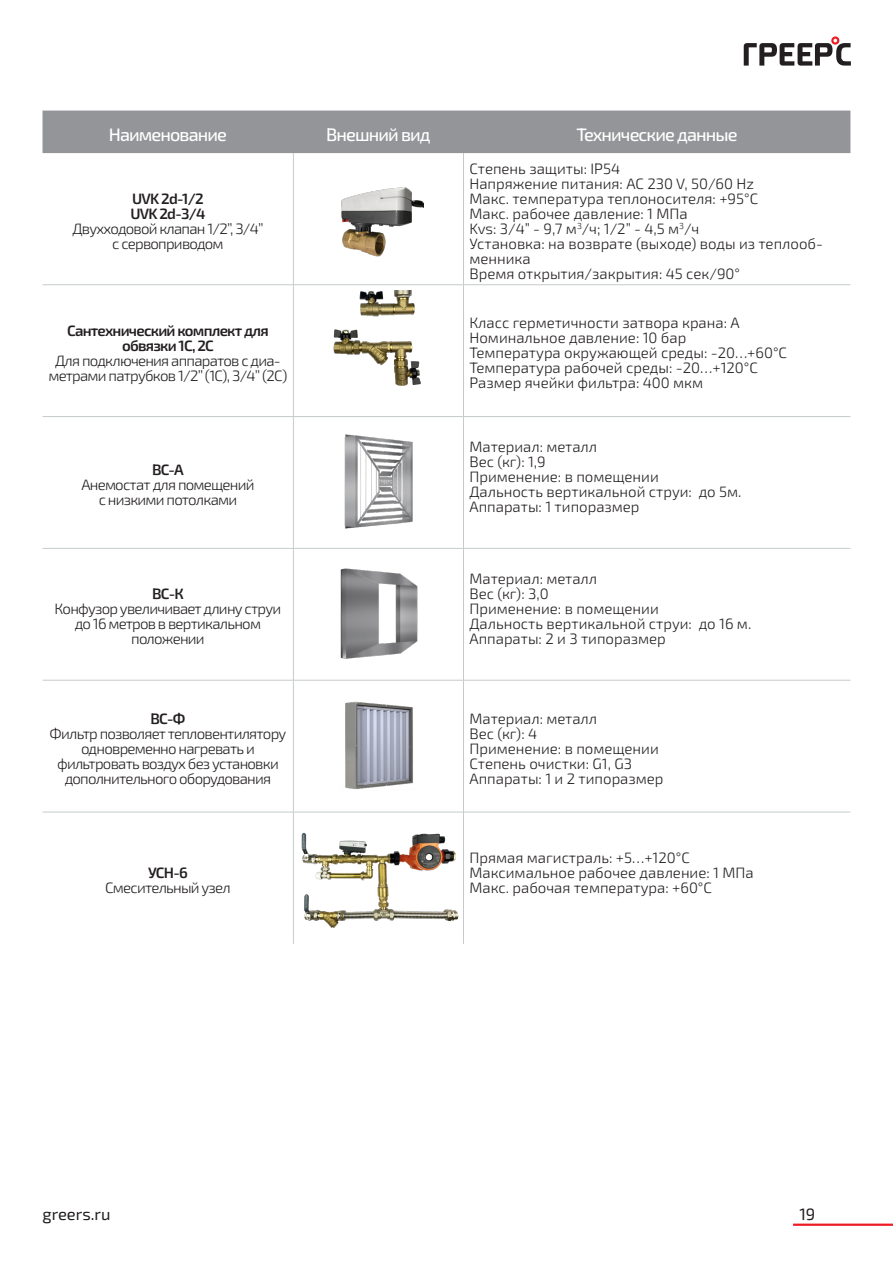
<style>
.page{position:relative;width:893px;height:1263px;background:#fff}
.page>*{position:absolute;margin:0;border:0;box-sizing:border-box;transform-origin:0 0}
.t1{font:500 18px "Exo 2";letter-spacing:-.05em;color:#fff}
.t2{font:16.5px "Exo 2";color:#231f20}
.t3{font:300 15px/15px "Exo 2";color:#231f20}
.t4{font:300 15px/15px "Exo 2";letter-spacing:-.05em;color:#231f20;text-align:center}
.s1{font-weight:600}
</style>
<div class="page">
<svg style="left:744px;top:36px;width:107px;height:30px"></svg>
<div style="left:43px;top:111px;width:807px;height:42px;background:#939598"></div>
<hr style="left:293px;top:153px;width:1px;height:132px;background:#c5cbcb">
<hr style="left:463px;top:153px;width:1px;height:132px;background:#c5cbcb">
<hr style="left:293px;top:285px;width:1px;height:131px;background:#c5cbcb">
<hr style="left:43px;top:416px;width:250px;height:1px;background:#c5cbcb">
<hr style="left:293px;top:416px;width:170px;height:1px;background:#c5cbcb">
<hr style="left:293px;top:417px;width:1px;height:131px;background:#c5cbcb">
<hr style="left:43px;top:548px;width:250px;height:1px;background:#c5cbcb">
<hr style="left:293px;top:548px;width:170px;height:1px;background:#c5cbcb">
<hr style="left:293px;top:549px;width:1px;height:131px;background:#c5cbcb">
<hr style="left:43px;top:680px;width:250px;height:1px;background:#c5cbcb">
<hr style="left:293px;top:680px;width:170px;height:1px;background:#c5cbcb">
<hr style="left:293px;top:680px;width:1px;height:132px;background:#c5cbcb">
<hr style="left:43px;top:812px;width:250px;height:1px;background:#c5cbcb">
<hr style="left:293px;top:812px;width:171px;height:1px;background:#c5cbcb">
<hr style="left:293px;top:812px;width:1px;height:132px;background:#c5cbcb">
<hr style="left:463px;top:812px;width:1px;height:132px;background:#c5cbcb">
<hr style="left:463px;top:285px;width:1px;height:131px;background:#c5cbcb">
<hr style="left:463px;top:416px;width:387px;height:1px;background:#c5cbcb">
<hr style="left:463px;top:417px;width:1px;height:131px;background:#c5cbcb">
<hr style="left:463px;top:548px;width:387px;height:1px;background:#c5cbcb">
<hr style="left:463px;top:549px;width:1px;height:131px;background:#c5cbcb">
<hr style="left:463px;top:680px;width:387px;height:1px;background:#c5cbcb">
<hr style="left:463px;top:680px;width:1px;height:132px;background:#c5cbcb">
<hr style="left:463px;top:812px;width:387px;height:1px;background:#c5cbcb">
<hr style="left:43px;top:284px;width:250px;height:1px;background:#c5cbcb">
<hr style="left:293px;top:284px;width:170px;height:1px;background:#c5cbcb">
<hr style="left:463px;top:284px;width:387px;height:1px;background:#c5cbcb">
<img style="left:333px;top:291px;width:88px;height:95px">
<img style="left:344px;top:434px;width:69px;height:95px">
<img style="left:340px;top:568px;width:78px;height:91px">
<img style="left:345px;top:701px;width:68px;height:89px">
<img style="left:301px;top:833px;width:158px;height:95px">
<img style="left:341px;top:187px;width:82px;height:70px">
<hr style="left:793px;top:1223px;width:100px;height:3px;background:#ee1c25">
<p class="t1" style="left:109px;top:122px;width:120px">Наименование</p>
<p class="t1" style="left:326px;top:122px;width:106px">Внешний вид</p>
<p class="t1" style="left:576px;top:122px;width:163px">Технические данные</p>
<p class="t4" style="left:72px;top:190px;width:193px"><span class="s1">UVK 2d-1/2<br>UVK 2d-3/4<br></span>Двухходовой клапан 1/2’’, 3/4’’</p>
<p class="t4" style="left:112px;top:235px;width:113px">с сервоприводом</p>
<p class="t4" style="left:49px;top:322px;width:240px"><span class="s1">Сантехнический комплект для обвязки 1С, 2С<br></span>Для подключения аппаратов с диа&shy;метрами патрубков 1/2’’ (1С), 3/4’’ (2С)</p>
<p class="t4" style="left:81px;top:462px;width:175px"><span class="s1">ВС-А<br></span>Анемостат для помещений</p>
<p class="t4" style="left:99px;top:492px;width:140px">с низкими потолками</p>
<p class="t4" style="left:55px;top:586px;width:228px"><span class="s1">ВС-К<br></span>Конфузор увеличивает длину струи до 16 метров в вертикальном</p>
<p class="t4" style="left:131px;top:631px;width:75px">положении</p>
<p class="t4" style="left:50px;top:710px;width:238px"><span class="s1">ВС-Ф<br></span>Фильтр позволяет тепловентилятору одновременно нагревать и</p>
<p class="t4" style="left:57px;top:755px;width:223px">фильтровать воздух без установки</p>
<p class="t4" style="left:65px;top:770px;width:208px">дополнительного оборудования</p>
<p class="t4" style="left:105px;top:865px;width:127px"><span class="s1">УСН-6<br></span>Смесительный узел</p>
<p class="t3" style="left:469px;top:160px;width:152px">Степень защиты: IP54</p>
<p class="t3" style="left:469px;top:175px;width:286px">Напряжение питания: АС 230 V, 50/60 Hz</p>
<p class="t3" style="left:469px;top:190px;width:290px">Макс. температура теплоносителя: +95°C</p>
<p class="t3" style="left:469px;top:205px;width:220px">Макс. рабочее давление: 1 MПa</p>
<p class="t3" style="left:469px;top:220px;width:231px">Kvs: 3/4” - 9,7 м<sup>3</sup>/ч; 1/2” - 4,5 м<sup>3</sup>/ч</p>
<p class="t3" style="left:469px;top:235px;width:355px">Установка: на возврате (выходе) воды из теплооб&shy;менника</p>
<p class="t3" style="left:469px;top:265px;width:272px">Время открытия/закрытия: 45 сек/90°</p>
<p class="t3" style="left:469px;top:315px;width:272px">Класс герметичности затвора крана: А</p>
<p class="t3" style="left:469px;top:330px;width:218px">Номинальное давление: 10 бар</p>
<p class="t3" style="left:469px;top:345px;width:319px">Температура окружающей среды: -20…+60°C</p>
<p class="t3" style="left:469px;top:360px;width:290px">Температура рабочей среды: -20…+120°C</p>
<p class="t3" style="left:469px;top:375px;width:235px">Размер ячейки фильтра: 400 мкм</p>
<p class="t3" style="left:469px;top:439px;width:129px">Материал: металл</p>
<p class="t3" style="left:469px;top:454px;width:78px">Вес (кг): 1,9</p>
<p class="t3" style="left:469px;top:469px;width:191px">Применение: в помещении</p>
<p class="t3" style="left:469px;top:484px;width:274px">Дальность вертикальной струи: до 5м.</p>
<p class="t3" style="left:469px;top:499px;width:172px">Аппараты: 1 типоразмер</p>
<p class="t3" style="left:469px;top:571px;width:129px">Материал: металл</p>
<p class="t3" style="left:469px;top:586px;width:81px">Вес (кг): 3,0</p>
<p class="t3" style="left:469px;top:601px;width:191px">Применение: в помещении</p>
<p class="t3" style="left:469px;top:616px;width:283px">Дальность вертикальной струи: до 16 м.</p>
<p class="t3" style="left:469px;top:631px;width:198px">Аппараты: 2 и 3 типоразмер</p>
<p class="t3" style="left:469px;top:710px;width:129px">Материал: металл</p>
<p class="t3" style="left:469px;top:725px;width:69px">Вес (кг): 4</p>
<p class="t3" style="left:469px;top:740px;width:191px">Применение: в помещении</p>
<p class="t3" style="left:469px;top:755px;width:164px">Степень очистки: G1, G3</p>
<p class="t3" style="left:469px;top:770px;width:195px">Аппараты: 1 и 2 типоразмер</p>
<p class="t3" style="left:469px;top:850px;width:222px">Прямая магистраль: +5…+120°C</p>
<p class="t3" style="left:469px;top:865px;width:286px">Максимальное рабочее давление: 1 МПа</p>
<p class="t3" style="left:469px;top:880px;width:244px">Макс. рабочая температура: +60°C</p>
<p class="t2" style="left:43px;top:1202px;width:70px">greers.ru</p>
<p class="t2" style="left:799px;top:1202px;width:18px">19</p>
</div>
